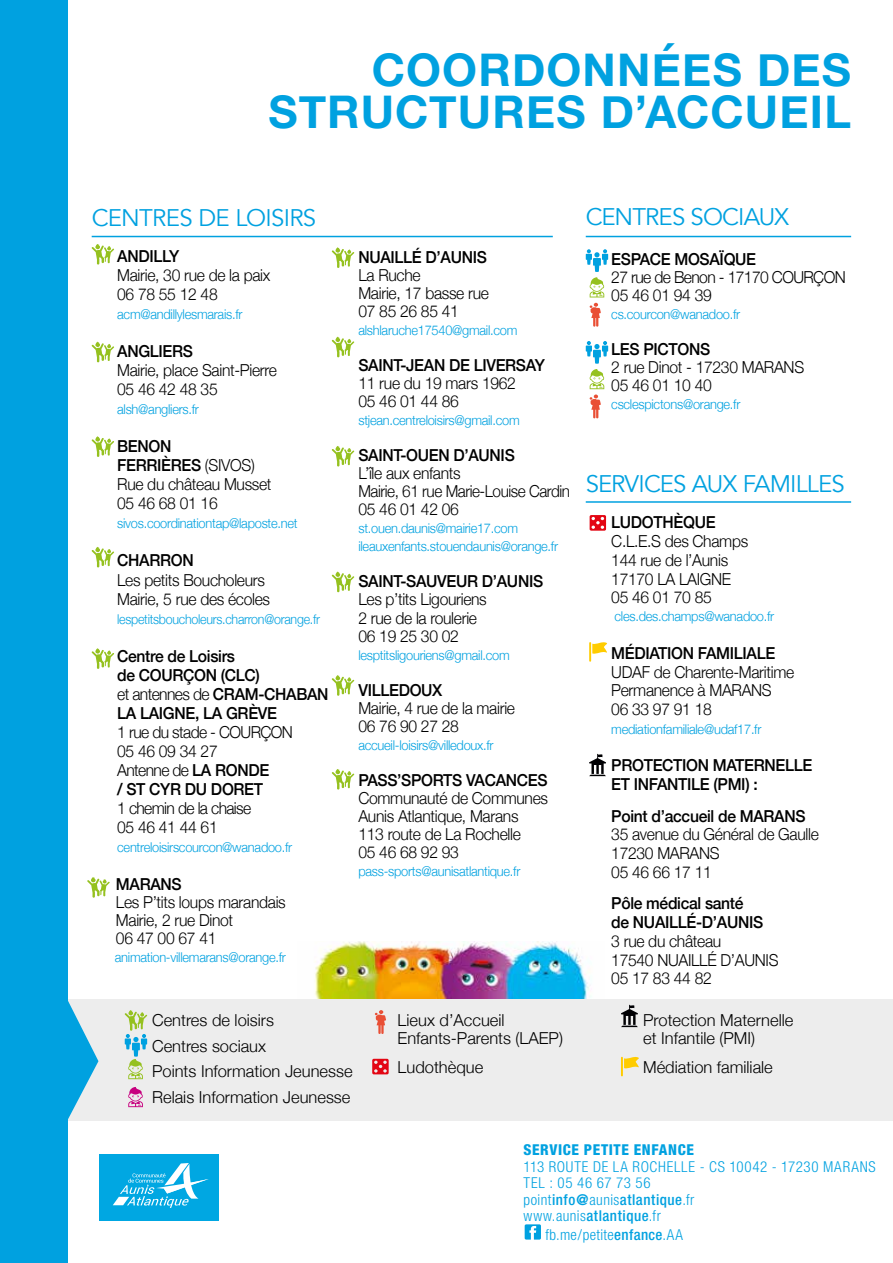
<style>
.page{position:relative;width:893px;height:1263px;background:#fff}
.page>*{position:absolute;margin:0;border:0;box-sizing:border-box;transform-origin:0 0}
.t1{font:700 45px/42px "Helvetica Neue";letter-spacing:.025em;color:#00a1e0;text-align:right}
.t2{font:24px "Avenir";letter-spacing:-.035em;color:#00a1e0}
.t3{font:300 16.5px/18px "Helvetica Neue";letter-spacing:-.02em;color:#000;scale:.95 1}
.t4{font:500 16.5px/19px "Helvetica Neue";letter-spacing:-.02em;color:#000;scale:.95 1}
.t5{font:300 16.5px/25.5px "Helvetica Neue";color:#000}
.t6{font:300 16.5px/19px "Helvetica Neue";letter-spacing:-.04em;color:#000;scale:.95 1}
.t7{font:300 condensed 15px/16.5px "Helvetica Neue";letter-spacing:.045em;color:#00a1e0}
.t8{font:300 condensed 15px "Helvetica Neue";letter-spacing:.025em;color:#00a1e0}
.t9{font:800 condensed 15px "Helvetica Neue";letter-spacing:.04em;color:#00a1e0}
.t10{font:300 13.5px/18px "Helvetica Neue";letter-spacing:-.02em;color:#00a1e0;scale:.95 1}
.t11{font:300 13.5px "Helvetica Neue";letter-spacing:-.02em;color:#00a1e0;scale:.92 1}
.s1{font-weight:500}
.s2{font-weight:300}
.s3{font-weight:800}
</style>
<div class="page">
<img style="left:315px;top:941px;width:276px;height:58px">
<div style="left:0;top:999px;width:893px;height:121px;background:#ededed"></div>
<svg style="left:525px;top:1224px;width:16px;height:15px"></svg>
<hr style="left:92px;top:236px;width:461px;height:1px;background:#00a1e0">
<hr style="left:586px;top:236px;width:265px;height:1px;background:#00a1e0">
<hr style="left:586px;top:501px;width:265px;height:2px;background:#00a1e0">
<svg style="left:92px;top:244px;width:22px;height:21px"></svg>
<svg style="left:92px;top:342px;width:22px;height:20px"></svg>
<svg style="left:332px;top:337px;width:22px;height:20px"></svg>
<svg style="left:332px;top:247px;width:22px;height:21px"></svg>
<svg style="left:332px;top:446px;width:22px;height:20px"></svg>
<svg style="left:332px;top:572px;width:22px;height:20px"></svg>
<svg style="left:332px;top:675px;width:22px;height:21px"></svg>
<svg style="left:332px;top:769px;width:22px;height:20px"></svg>
<svg style="left:87px;top:877px;width:23px;height:21px"></svg>
<svg style="left:92px;top:436px;width:22px;height:21px"></svg>
<svg style="left:92px;top:547px;width:22px;height:20px"></svg>
<svg style="left:92px;top:648px;width:22px;height:21px"></svg>
<svg style="left:590px;top:515px;width:16px;height:16px"></svg>
<svg style="left:372px;top:1059px;width:17px;height:15px"></svg>
<svg style="left:589px;top:754px;width:17px;height:22px"></svg>
<svg style="left:621px;top:1005px;width:17px;height:22px"></svg>
<svg style="left:589px;top:642px;width:18px;height:20px"></svg>
<svg style="left:621px;top:1056px;width:18px;height:20px"></svg>
<svg style="left:586px;top:341px;width:22px;height:77px"></svg>
<svg style="left:586px;top:249px;width:22px;height:48px"></svg>
<svg style="left:128px;top:1087px;width:15px;height:20px"></svg>
<svg style="left:590px;top:303px;width:11px;height:24px"></svg>
<svg style="left:375px;top:1010px;width:11px;height:24px"></svg>
<svg style="left:125px;top:1010px;width:22px;height:69px"></svg>
<svg style="left:68px;top:1001px;width:30px;height:120px"></svg>
<div style="left:0;top:0;width:68px;height:1263px;background:#00a1e0"></div>
<div style="left:100px;top:1154px;width:119px;height:66px;background:#00a7e2"></div>
<svg style="left:113px;top:1163px;width:96px;height:45px"></svg>
<h1 class="t1" style="left:268px;top:51px;width:584px">COORDONNÉES DES<br>STRUCTURES D’ACCUEIL</h1>
<h2 class="t2" style="left:92px;top:203px;width:226px">CENTRES DE LOISIRS</h2>
<p class="t4" style="left:117px;top:245px;width:67px">ANDILLY</p>
<p class="t3" style="left:117px;top:264px;width:163px;line-height:19px">Mairie, 30 rue de la paix<br>06 78 55 12 48</p>
<p class="t10" style="left:117px;top:304px;width:133px">acm@andillylesmarais.fr</p>
<p class="t4" style="left:117px;top:340px;width:81px">ANGLIERS</p>
<p class="t3" style="left:117px;top:359px;width:170px;line-height:19px">Mairie, place Saint-Pierre<br>05 46 42 48 35</p>
<p class="t10" style="left:117px;top:399px;width:88px">alsh@angliers.fr</p>
<p class="t3" style="left:117px;top:435px;width:164px;line-height:19px"><span class="s1">BENON<br>FERRIÈRES</span> (SIVOS)<br>Rue du château Musset<br>05 46 68 01 16</p>
<p class="t10" style="left:117px;top:513px;width:191px">sivos.coordinationtap@laposte.net</p>
<p class="t4" style="left:117px;top:550px;width:82px">CHARRON</p>
<p class="t3" style="left:117px;top:569px;width:162px;line-height:19px">Les petits Boucholeurs<br>Mairie, 5 rue des écoles</p>
<p class="t11" style="left:117px;top:608px;width:222px">lespetitsboucholeurs.charron@orange.fr</p>
<p class="t4" style="left:117px;top:645px;width:224px">Centre de Loisirs<br>de COURÇON (CLC)<br><span class="s2">et antennes de</span> CRAM-CHABAN<br>LA LAIGNE, LA GRÈVE</p>
<p class="t6" style="left:117px;top:721px;width:187px">1 rue du stade - COURÇON<br>05 46 09 34 27<br>Antenne de <span class="s1">LA RONDE<br>/ ST CYR DU DORET</span></p>
<p class="t6" style="left:117px;top:797px;width:143px">1 chemin de la chaise<br>05 46 41 44 61</p>
<p class="t10" style="left:117px;top:837px;width:186px">centreloisirscourcon@wanadoo.fr</p>
<p class="t4" style="left:116px;top:873px;width:71px">MARANS</p>
<p class="t3" style="left:116px;top:892px;width:180px">Les P’tits loups marandais<br>Mairie, 2 rue Dinot<br>06 47 00 67 41</p>
<p class="t10" style="left:115px;top:947px;width:181px">animation-villemarans@orange.fr</p>
<p class="t4" style="left:358px;top:247px;width:137px">NUAILLÉ D’AUNIS</p>
<p class="t3" style="left:358px;top:265px;width:139px">La Ruche<br>Mairie, 17 basse rue<br>07 85 26 85 41</p>
<p class="t10" style="left:358px;top:321px;width:169px">alshlaruche17540@gmail.com</p>
<p class="t4" style="left:358px;top:355px;width:198px">SAINT-JEAN DE LIVERSAY</p>
<p class="t3" style="left:358px;top:373px;width:167px">11 rue du 19 mars 1962<br>05 46 01 44 86</p>
<p class="t10" style="left:358px;top:411px;width:171px">stjean.centreloisirs@gmail.com</p>
<p class="t4" style="left:358px;top:445px;width:166px">SAINT-OUEN D’AUNIS</p>
<p class="t3" style="left:358px;top:463px;width:224px">L’île aux enfants<br>Mairie, 61 rue Marie-Louise Cardin<br>05 46 01 42 06</p>
<p class="t10" style="left:358px;top:519px;width:212px">st.ouen.daunis@mairie17.com ileauxenfants.stouendaunis@orange.fr</p>
<p class="t4" style="left:358px;top:571px;width:196px">SAINT-SAUVEUR D’AUNIS</p>
<p class="t3" style="left:358px;top:589px;width:137px">Les p’tits Ligouriens<br>2 rue de la roulerie<br>06 19 25 30 02</p>
<p class="t10" style="left:358px;top:645px;width:161px">lesptitsligouriens@gmail.com</p>
<p class="t4" style="left:358px;top:679px;width:90px">VILLEDOUX</p>
<p class="t3" style="left:358px;top:697px;width:166px">Mairie, 4 rue de la mairie<br>06 76 90 27 28</p>
<p class="t10" style="left:358px;top:735px;width:144px">accueil-loisirs@villedoux.fr</p>
<p class="t4" style="left:358px;top:769px;width:201px">PASS’SPORTS VACANCES</p>
<p class="t3" style="left:358px;top:787px;width:201px">Communauté de Communes<br>Aunis Atlantique, Marans<br>113 route de La Rochelle<br>05 46 68 92 93</p>
<p class="t10" style="left:358px;top:861px;width:172px">pass-sports@aunisatlantique.fr</p>
<p class="t5" style="left:152px;top:1006px;width:202px">Centres de loisirs<br>Centres sociaux<br>Points Information Jeunesse<br>Relais Information Jeunesse</p>
<p class="t5" style="left:398px;top:1010px;width:167px;line-height:18px">Lieux d’Accueil<br>Enfants-Parents (LAEP)</p>
<p class="t5" style="left:398px;top:1053px;width:87px">Ludothèque</p>
<h2 class="t2" style="left:586px;top:202px;width:205px">CENTRES SOCIAUX</h2>
<p class="t4" style="left:611px;top:248px;width:154px">ESPACE MOSAÏQUE</p>
<p class="t6" style="left:611px;top:267px;width:248px;line-height:18px">27 rue de Benon - 17170 COURÇON<br>05 46 01 94 39</p>
<p class="t10" style="left:611px;top:304px;width:137px">cs.courcon@wanadoo.fr</p>
<p class="t4" style="left:611px;top:338px;width:106px">LES PICTONS</p>
<p class="t3" style="left:611px;top:357px;width:205px">2 rue Dinot - 17230 MARANS<br>05 46 01 10 40</p>
<p class="t10" style="left:611px;top:394px;width:137px">csclespictons@orange.fr</p>
<h2 class="t2" style="left:586px;top:469px;width:261px">SERVICES AUX FAMILLES</h2>
<p class="t4" style="left:611px;top:512px;width:111px">LUDOTHÈQUE</p>
<p class="t3" style="left:611px;top:531px;width:146px;line-height:18.8px">C.L.E.S des Champs<br>144 rue de l’Aunis<br>17170 LA LAIGNE<br>05 46 01 70 85</p>
<p class="t10" style="left:615px;top:607px;width:170px">cles.des.champs@wanadoo.fr</p>
<p class="t4" style="left:611px;top:642px;width:174px">MÉDIATION FAMILIALE</p>
<p class="t3" style="left:611px;top:661px;width:194px;line-height:18.8px">UDAF de Charente-Maritime<br>Permanence à MARANS<br>06 33 97 91 18</p>
<p class="t10" style="left:611px;top:719px;width:160px">mediationfamiliale@udaf17.fr</p>
<p class="t4" style="left:611px;top:755px;width:213px">PROTECTION MATERNELLE<br>ET INFANTILE (PMI) :</p>
<p class="t4" style="left:611px;top:805px;width:206px">Point d’accueil de MARANS</p>
<p class="t3" style="left:611px;top:824px;width:220px;line-height:18.8px">35 avenue du Général de Gaulle<br>17230 MARANS<br>05 46 66 17 11</p>
<p class="t4" style="left:611px;top:893px;width:162px">Pôle médical santé de NUAILLÉ-D’AUNIS</p>
<p class="t3" style="left:611px;top:930px;width:178px;line-height:18.8px">3 rue du château<br>17540 NUAILLÉ D’AUNIS<br>05 17 83 44 82</p>
<p class="t5" style="left:643px;top:1010px;width:152px;line-height:18px">Protection Maternelle et Infantile (PMI)</p>
<p class="t5" style="left:643px;top:1053px;width:131px">Médiation familiale</p>
<p class="t9" style="left:524px;top:1140px;width:172px">SERVICE PETITE ENFANCE</p>
<p class="t7" style="left:524px;top:1158px;width:354px">113 ROUTE DE LA ROCHELLE - CS 10042 - 17230 MARANS<br>TEL : 05 46 67 73 56<br>point<span class="s1">info</span><span class="s3">@</span>aunis<span class="s1">atlantique</span>.fr<br>www.aunis<span class="s1">atlantique</span>.fr</p>
<p class="t8" style="left:545px;top:1226px;width:139px">fb.me/petite<span class="s1">enfance</span>.AA</p>
</div>
